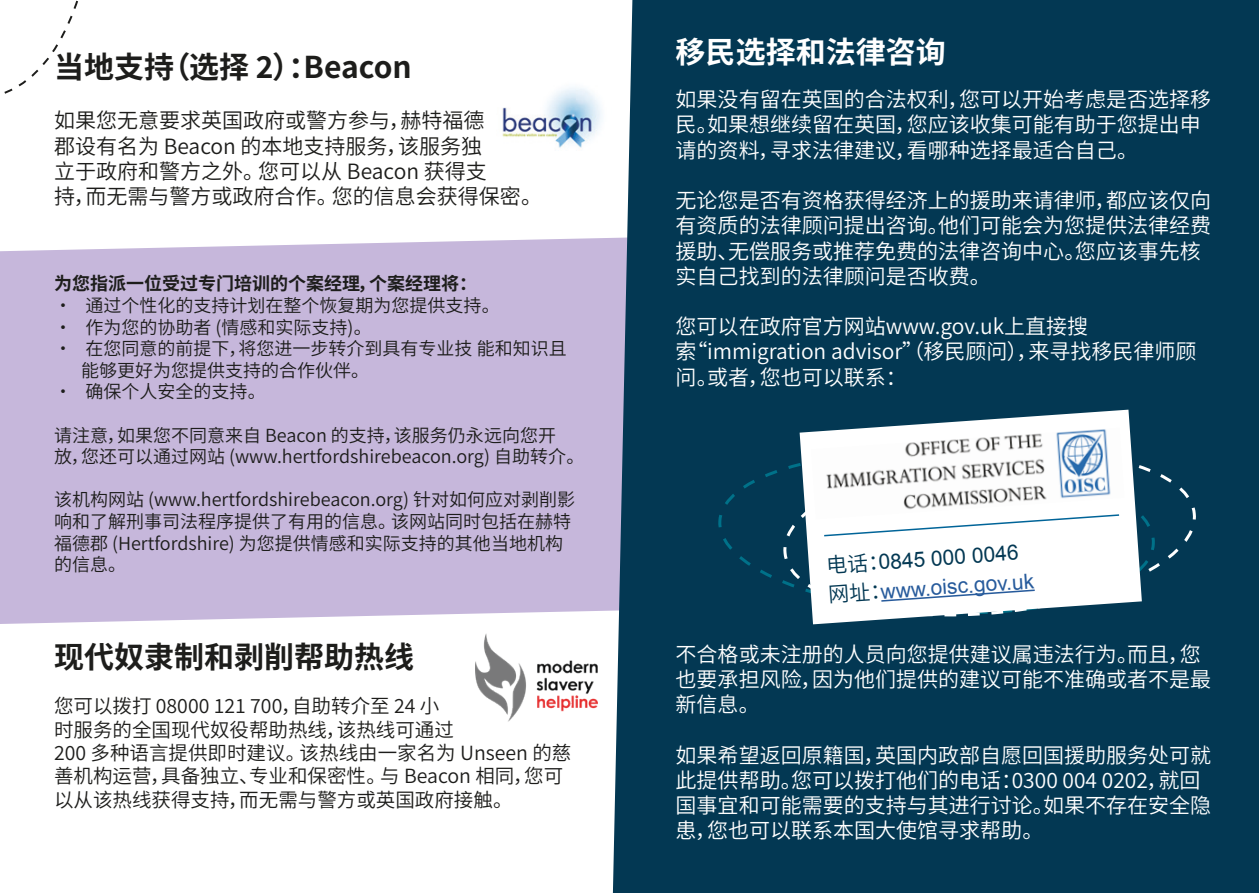
<style>
.page{position:relative;width:1259px;height:893px;background:#fff}
.page>*{position:absolute;margin:0;border:0;box-sizing:border-box;transform-origin:0 0}
.t1{font:700 30px "Source Han Sans CN";color:#1d1d1b}
.t2{font:700 30px "Source Han Sans CN";color:#fff}
.t3{font:21px/25.2px "Source Han Sans CN";color:#fff}
.t4{font:21px/25.2px "Source Han Sans CN";color:#1d1d1b}
.t5{font:21px "Arial";color:#275b9c}
.t6{font:21px "Arial";color:#033853}
.t7{font:19.5px/23.4px "Source Han Sans CN";color:#1d1d1b}
.t8{font:18px/21.6px "Source Han Sans CN";color:#1d1d1b}
.t9{font:700 18px "Source Han Sans CN";color:#1d1d1b}
.s1{font-family:"Source Han Sans CN"}
.s2{font-family:"Source Han Sans CN";color:#033853}
</style>
<div class="page">
<div style="left:0;top:238px;width:613px;height:386px;background:#c6b7db"></div>
<div style="left:613px;top:0;width:646px;height:893px;background:#033853"></div>
<svg style="left:4px;top:0;width:74px;height:94px"></svg>
<img style="left:502px;top:87px;width:100px;height:61px">
<img style="left:476px;top:633px;width:121px;height:89px">
<svg style="left:799px;top:410px;width:342px;height:214px;fill:#033853"></svg>
<svg style="left:718px;top:447px;width:477px;height:173px"></svg>
<img style="left:811px;top:428px;width:313px;height:91px">
<p class="t1" style="left:54px;top:50px;width:359px">当地支持（选择 2）：Beacon</p>
<p class="t4" style="left:54px;top:108px;width:489px">如果您无意要求英国政府或警方参与，赫特福德<br>郡设有名为 Beacon 的本地支持服务，该服务独<br>立于政府和警方之外。您可以从 Beacon 获得支<br>持，而无需与警方或政府合作。您的信息会获得保密。</p>
<p class="t9" style="left:54px;top:274px;width:424px">为您指派一位受过专门培训的个案经理，个案经理将：</p>
<p class="t8" style="left:54px;top:295px;width:447px">• 通过个性化的支持计划在整个恢复期为您提供支持。</p>
<p class="t8" style="left:54px;top:316px;width:319px">• 作为您的协助者 (情感和实际支持)。</p>
<p class="t8" style="left:81px;top:338px;width:487px;text-indent:-27px">• 在您同意的前提下，将您进一步转介到具有专业技 能和知识且能够更好为您提供支持的合作伙伴。</p>
<p class="t8" style="left:54px;top:381px;width:213px">• 确保个人安全的支持。</p>
<p class="t8" style="left:54px;top:424px;width:532px">请注意，如果您不同意来自 Beacon 的支持，该服务仍永远向您开<br>放，您还可以通过网站 (www.hertfordshirebeacon.org) 自助转介。</p>
<p class="t8" style="left:54px;top:489px;width:523px">该机构网站 (www.hertfordshirebeacon.org) 针对如何应对剥削影响和了解刑事司法程序提供了有用的信息。该网站同时包括在赫特福德郡 (Hertfordshire) 为您提供情感和实际支持的其他当地机构的信息。</p>
<p class="t1" style="left:54px;top:640px;width:361px">现代奴隶制和剥削帮助热线</p>
<p class="t7" style="left:54px;top:695px;width:519px">您可以拨打 08000 121 700，自助转介至 24 小<br>时服务的全国现代奴役帮助热线，该热线可通过<br>200 多种语言提供即时建议。该热线由一家名为 Unseen 的慈善机构运营，具备独立、专业和保密性。与 Beacon 相同，您可以从该热线获得支持，而无需与警方或英国政府接触。</p>
<p class="t2" style="left:675px;top:36px;width:271px">移民选择和法律咨询</p>
<p class="t3" style="left:675px;top:87px;width:537px">如果没有留在英国的合法权利，您可以开始考虑是否选择移民。如果想继续留在英国，您应该收集可能有助于您提出申请的资料，寻求法律建议，看哪种选择最适合自己。</p>
<p class="t3" style="left:675px;top:188px;width:537px">无论您是否有资格获得经济上的援助来请律师，都应该仅向有资质的法律顾问提出咨询。他们可能会为您提供法律经费援助、无偿服务或推荐免费的法律咨询中心。您应该事先核实自己找到的法律顾问是否收费。</p>
<p class="t3" style="left:675px;top:314px;width:522px">您可以在政府官方网站www.gov.uk上直接搜索“immigration advisor”（移民顾问），来寻找移民律师顾问。或者，您也可以联系：</p>
<p class="t6" style="left:825px;top:552px;width:194px;rotate:-4deg"><span class="s1">电话：</span>0845 000 0046</p>
<p class="t5" style="left:827px;top:581px;width:208px;rotate:-4deg"><span class="s2">网址：</span>www.oisc.gov.uk</p>
<p class="t3" style="left:675px;top:642px;width:537px">不合格或未注册的人员向您提供建议属违法行为。而且，您也要承担风险，因为他们提供的建议可能不准确或者不是最新信息。</p>
<p class="t3" style="left:675px;top:743px;width:537px">如果希望返回原籍国，英国内政部自愿回国援助服务处可就此提供帮助。您可以拨打他们的电话：0300 004 0202，就回国事宜和可能需要的支持与其进行讨论。如果不存在安全隐患，您也可以联系本国大使馆寻求帮助。</p>
</div>
